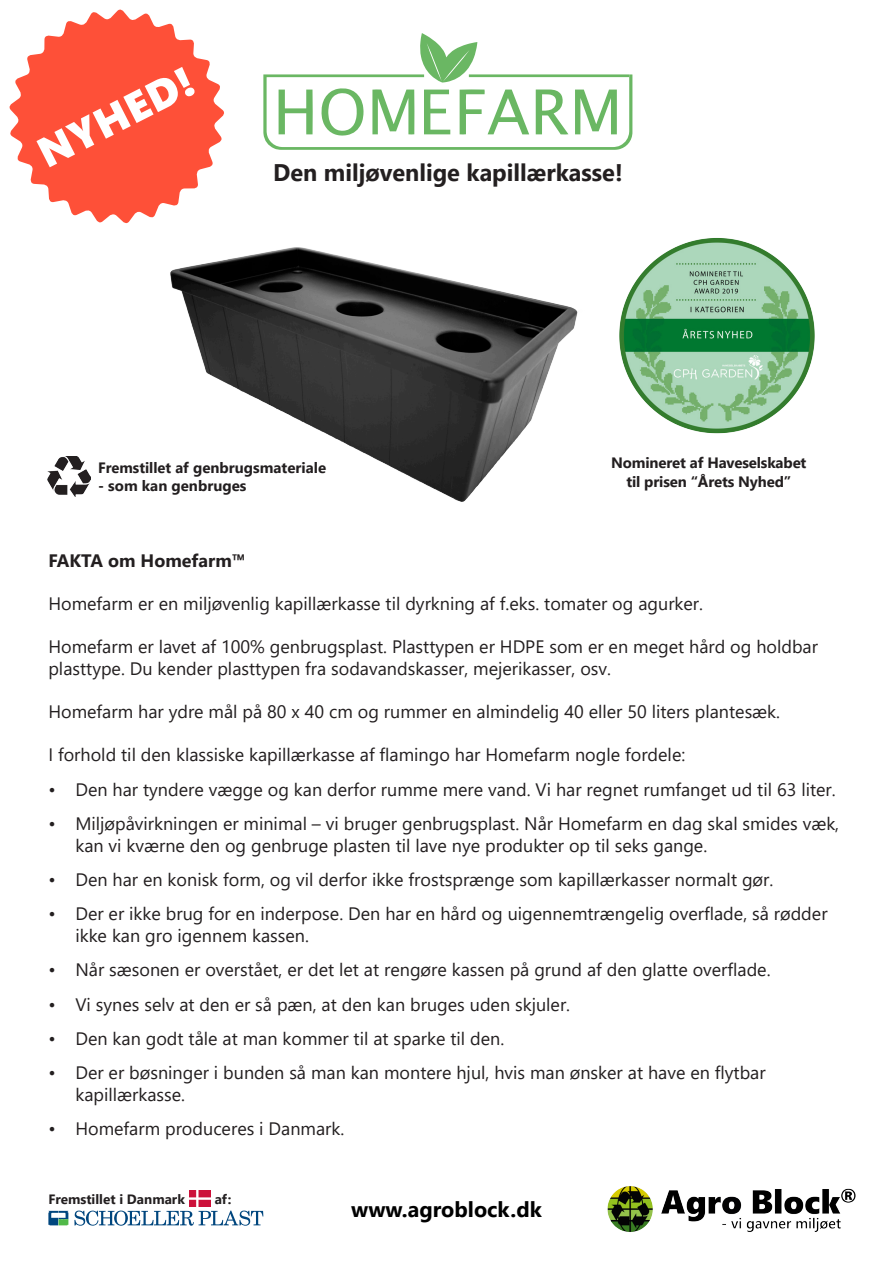
<style>
.page{position:relative;width:893px;height:1263px;background:#fff}
.page>*{position:absolute;margin:0;border:0;box-sizing:border-box;transform-origin:0 0}
.Cool_text_frames_tex{font:42px "Segoe UI Black";color:#fff}
.t1{font:700 24px "Segoe UI";color:#231f20}
.t2{font:700 21.6px "Segoe UI";color:#000}
.t3{font:18px/21.6px "Segoe UI";color:#231f20}
.t4{font:700 18px "Segoe UI";color:#231f20}
.t5{font:700 15px/18.6px "Segoe UI";letter-spacing:-.005em;color:#231f20;text-align:center}
.t6{font:700 13.5px "Segoe UI";color:#231f20}
</style>
<div class="page">
<img style="left:190px;top:1190px;width:20px;height:16px">
<svg style="left:263px;top:33px;width:369px;height:117px"></svg>
<svg style="left:48px;top:1211px;width:20px;height:14px"></svg>
<svg style="left:74px;top:1210px;width:189px;height:16px"></svg>
<img style="left:607px;top:1186px;width:249px;height:46px">
<img style="left:48px;top:456px;width:43px;height:40px">
<img style="left:170px;top:247px;width:408px;height:255px">
<svg style="left:9px;top:9px;width:215px;height:215px;fill:#fe5038"></svg>
<img style="left:619px;top:238px;width:196px;height:196px">
<p class="Cool_text_frames_tex" style="left:27px;top:128px;width:171px;rotate:-27deg">NYHED!</p>
<p class="t1" style="left:273px;top:150px;width:351px">Den miljøvenlige kapillærkasse!</p>
<p class="t5" style="left:98px;top:457px;width:230px">Fremstillet af genbrugsmateriale</p>
<p class="t5" style="left:98px;top:475px;width:150px">- som kan genbruges</p>
<p class="t5" style="left:611px;top:453px;width:197px">Nomineret af Haveselskabet til prisen “Årets Nyhed”</p>
<p class="t4" style="left:48px;top:543px;width:199px">FAKTA om Homefarm™</p>
<p class="t3" style="left:48px;top:591px;width:656px">Homefarm er en miljøvenlig kapillærkasse til dyrkning af f.eks. tomater og agurker.</p>
<p class="t3" style="left:48px;top:634px;width:771px">Homefarm er lavet af 100% genbrugsplast. Plasttypen er HDPE som er en meget hård og holdbar plasttype. Du kender plasttypen fra sodavandskasser, mejerikasser, osv.</p>
<p class="t3" style="left:48px;top:699px;width:733px">Homefarm har ydre mål på 80 x 40 cm og rummer en almindelig 40 eller 50 liters plantesæk.</p>
<p class="t3" style="left:48px;top:742px;width:638px">I forhold til den klassiske kapillærkasse af flamingo har Homefarm nogle fordele:</p>
<p class="t3" style="left:48px;top:777px;width:789px">• Den har tyndere vægge og kan derfor rumme mere vand. Vi har regnet rumfanget ud til 63 liter.</p>
<p class="t3" style="left:75px;top:811px;width:765px;text-indent:-27px">• Miljøpåvirkningen er minimal – vi bruger genbrugsplast. Når Homefarm en dag skal smides væk, kan vi kværne den og genbruge plasten til lave nye produkter op til seks gange.</p>
<p class="t3" style="left:48px;top:867px;width:726px">• Den har en konisk form, og vil derfor ikke frostsprænge som kapillærkasser normalt gør.</p>
<p class="t3" style="left:75px;top:901px;width:754px;text-indent:-27px">• Der er ikke brug for en inderpose. Den har en hård og uigennemtrængelig overflade, så rødder ikke kan gro igennem kassen.</p>
<p class="t3" style="left:48px;top:957px;width:724px">• Når sæsonen er overstået, er det let at rengøre kassen på grund af den glatte overflade.</p>
<p class="t3" style="left:48px;top:992px;width:523px">• Vi synes selv at den er så pæn, at den kan bruges uden skjuler.</p>
<p class="t3" style="left:48px;top:1026px;width:457px">• Den kan godt tåle at man kommer til at sparke til den.</p>
<p class="t3" style="left:75px;top:1060px;width:692px;text-indent:-27px">• Der er bøsninger i bunden så man kan montere hjul, hvis man ønsker at have en flytbar kapillærkasse.</p>
<p class="t3" style="left:48px;top:1116px;width:297px">• Homefarm produceres i Danmark.</p>
<p class="t6" style="left:48px;top:1186px;width:138px">Fremstillet i Danmark</p>
<p class="t6" style="left:215px;top:1186px;width:18px">af:</p>
<p class="t2" style="left:351px;top:1189px;width:192px">www.agroblock.dk</p>
</div>
